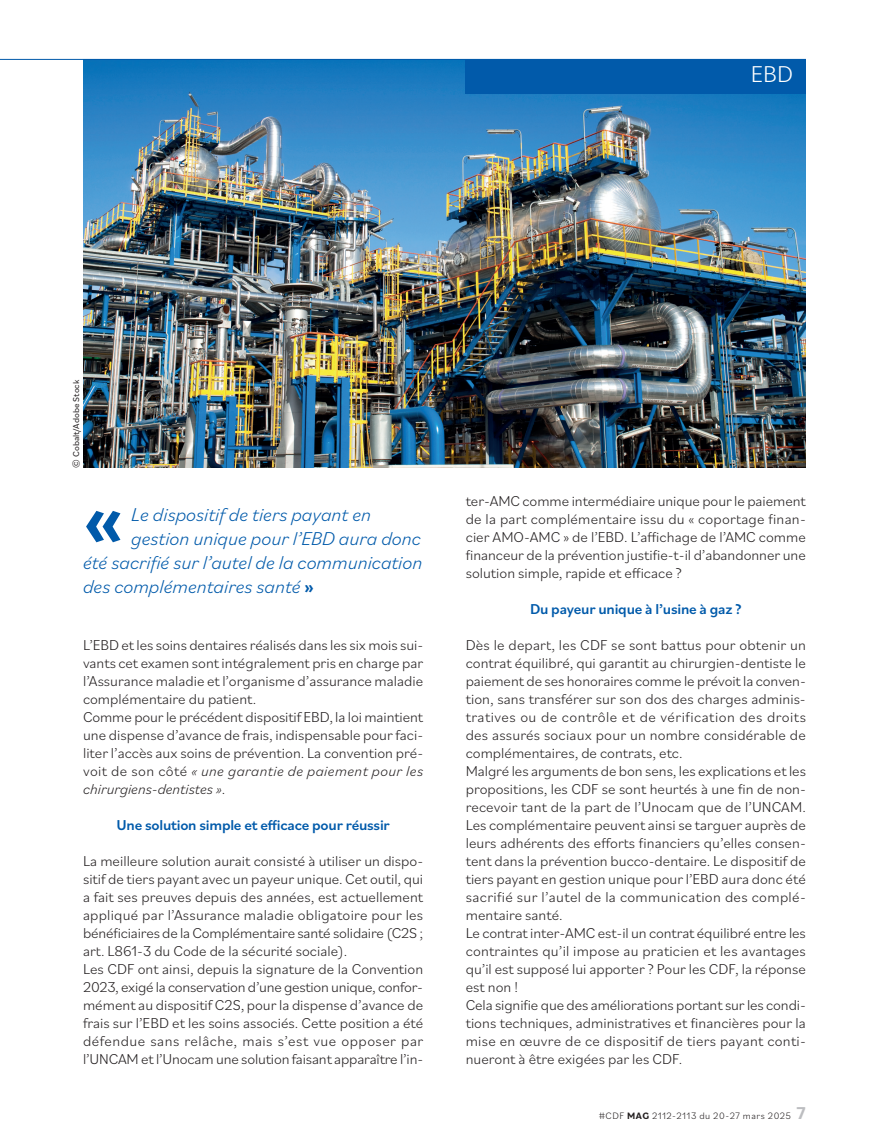
<style>
.page{position:relative;width:891px;height:1148px;background:#fff}
.page>*{position:absolute;margin:0;border:0;box-sizing:border-box;transform-origin:0 0}
.t1{font:700 83.7px "Bilo";color:#015aaa}
.t2{font:300 24px "Bilo";color:#fff}
.t3{font:italic 300 19.5px "Bilo";color:#015aaa}
.t4{font:300 15px/18px "Bilo";color:#231f20;text-align:justify}
.t5{font:500 15px "Bilo";letter-spacing:-.015em;color:#015aaa}
.t6{font:300 9.75px "Bilo";letter-spacing:.05em;color:#231f20}
.t7{font:9px "Bilo";color:#231f20}
.s1{font-weight:700;font-style:normal}
.s2{font-style:italic}
.s3{font-weight:700}
.s4{font-weight:700;font-size:18px;color:#bcbdc0}
</style>
<div class="page">
<img style="left:83px;top:60px;width:723px;height:408px">
<div style="left:466px;top:59px;width:340px;height:34px;background:#015aaa"></div>
<hr style="left:0;top:59px;width:806px;height:1px;background:#015aaa">
<p class="t2" style="left:751px;top:66px;width:44px">EBD</p>
<p class="t7" style="left:71px;top:468px;width:89px;rotate:-90deg">© Cobalt/Adobe Stock</p>
<p class="t1" style="left:83px;top:467px;width:42px">«</p>
<p class="t3" style="left:131px;top:508px;width:241px">Le dispositif de tiers payant en</p>
<p class="t3" style="left:131px;top:532px;width:291px">gestion unique pour l’EBD aura donc</p>
<p class="t3" style="left:83px;top:556px;width:341px">été sacrifié sur l’autel de la communication</p>
<p class="t3" style="left:83px;top:580px;width:232px">des complémentaires santé <span class="s1">»</span></p>
<p class="t4" style="left:83px;top:638px;width:342px">L’EBD et les soins dentaires réalisés dans les six mois sui&shy;vants cet examen sont intégralement pris en charge par l’Assurance maladie et l’organisme d’assurance maladie complémentaire du patient.</p>
<p class="t4" style="left:83px;top:710px;width:342px">Comme pour le précédent dispositif EBD, la loi maintient une dispense d’avance de frais, indispensable pour faci&shy;liter l’accès aux soins de prévention. La convention pré&shy;voit de son côté <span class="s2">« une garantie de paiement pour les chirurgiens-dentistes »</span>.</p>
<p class="t5" style="left:116px;top:820px;width:275px">Une solution simple et efficace pour réussir</p>
<p class="t4" style="left:83px;top:854px;width:342px">La meilleure solution aurait consisté à utiliser un dispo&shy;sitif de tiers payant avec un payeur unique. Cet outil, qui a fait ses preuves depuis des années, est actuellement appliqué par l’Assurance maladie obligatoire pour les bénéficiaires de la Complémentaire santé solidaire (C2S ; art. L861-3 du Code de la sécurité sociale).</p>
<p class="t4" style="left:83px;top:962px;width:342px">Les CDF ont ainsi, depuis la signature de la Convention 2023, exigé la conservation d’une gestion unique, confor&shy;mément au dispositif C2S, pour la dispense d’avance de frais sur l’EBD et les soins associés. Cette position a été défendue sans relâche, mais s’est vue opposer par l’UNCAM et l’Unocam une solution faisant apparaître l’in-</p>
<p class="t4" style="left:466px;top:494px;width:342px">ter-AMC comme intermédiaire unique pour le paiement de la part complémentaire issu du « coportage finan&shy;cier AMO-AMC » de l’EBD. L’affichage de l’AMC comme financeur de la prévention justifie-t-il d’abandonner une solution simple, rapide et efficace ?</p>
<p class="t5" style="left:530px;top:604px;width:213px">Du payeur unique à l’usine à gaz ?</p>
<p class="t4" style="left:466px;top:638px;width:342px">Dès le depart, les CDF se sont battus pour obtenir un contrat équilibré, qui garantit au chirurgien-dentiste le paiement de ses honoraires comme le prévoit la conven&shy;tion, sans transférer sur son dos des charges adminis&shy;tratives ou de contrôle et de vérification des droits des assurés sociaux pour un nombre considérable de complémentaires, de contrats, etc.</p>
<p class="t4" style="left:466px;top:764px;width:342px">Malgré les arguments de bon sens, les explications et les propositions, les CDF se sont heurtés à une fin de non&shy;recevoir tant de la part de l’Unocam que de l’UNCAM.<br>Les complémentaire peuvent ainsi se targuer auprès de leurs adhérents des efforts financiers qu’elles consen&shy;tent dans la prévention bucco-dentaire. Le dispositif de tiers payant en gestion unique pour l’EBD aura donc été sacrifié sur l’autel de la communication des complé&shy;mentaire santé.</p>
<p class="t4" style="left:466px;top:926px;width:342px">Le contrat inter-AMC est-il un contrat équilibré entre les contraintes qu’il impose au praticien et les avantages qu’il est supposé lui apporter ? Pour les CDF, la réponse est non !</p>
<p class="t4" style="left:466px;top:998px;width:342px">Cela signifie que des améliorations portant sur les condi&shy;tions techniques, administratives et financières pour la mise en œuvre de ce dispositif de tiers payant conti&shy;nueront à être exigées par les CDF.</p>
<p class="t6" style="left:599px;top:1112px;width:208px">#CDF <span class="s3">MAG</span> 2112-2113 du 20-27 mars 2025 <span class="s4">7</span></p>
</div>
